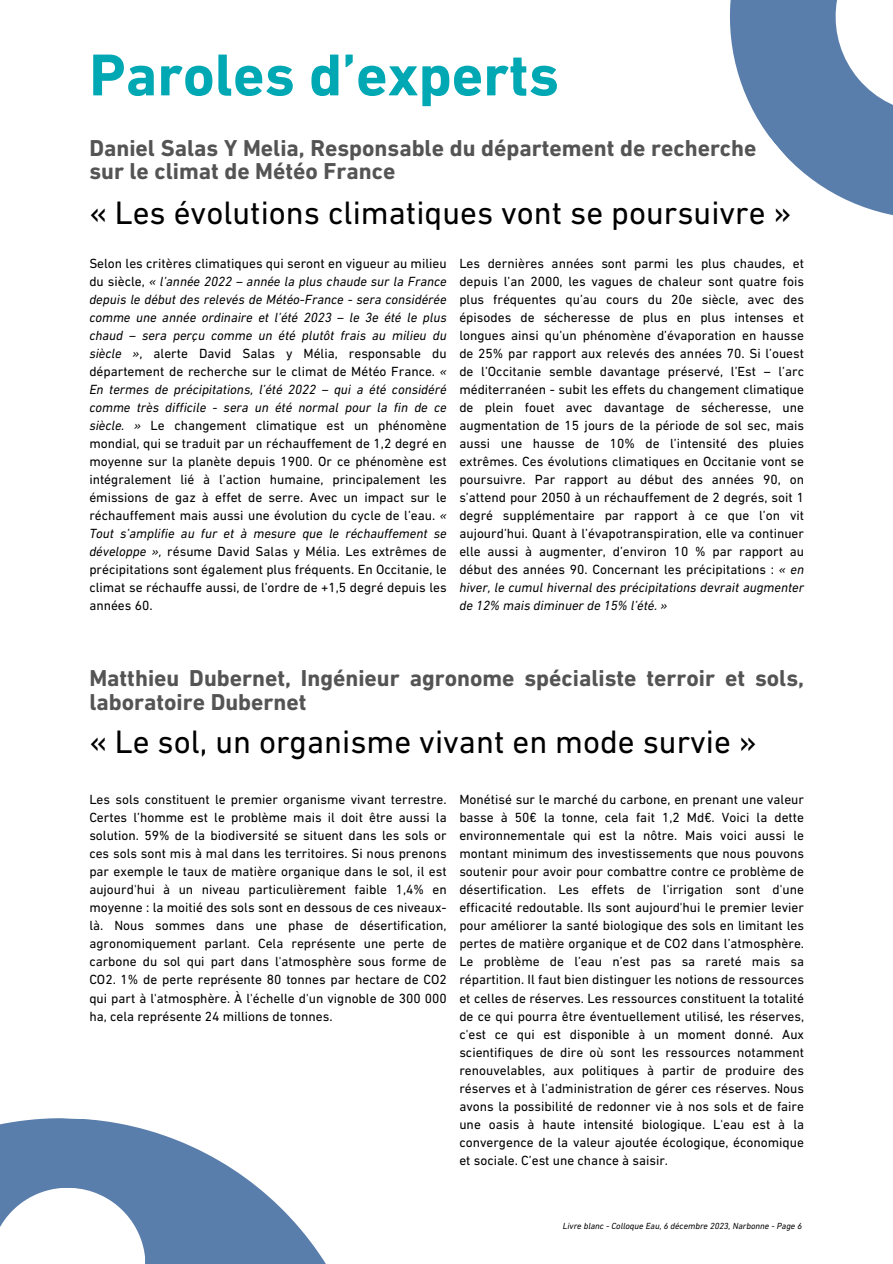
<style>
.page{position:relative;width:893px;height:1264px;background:#fff}
.page>*{position:absolute;margin:0;border:0;box-sizing:border-box;transform-origin:0 0}
.t1{font:700 60px "DIN Next LT Pro";color:#00a8b4}
.t2{font:33px "DIN Next LT Pro";color:#000}
.t3{font:700 23.4px/23.7px "DIN Next LT Pro";color:#545454}
.t4{font:13.5px/18px "DIN Next LT Pro";color:#000;text-align:justify}
.t5{font:italic 9px "DIN Next LT Pro";color:#000}
.s1{font-style:italic}
</style>
<div class="page">
<svg style="left:0;top:1118px;width:326px;height:145px;fill:#5a7eac"></svg>
<svg style="left:0;top:1184px;width:148px;height:79px"></svg>
<svg style="left:729px;top:0;width:163px;height:215px;fill:#5a7eac"></svg>
<h1 class="t1" style="left:89px;top:50px;width:471px">Paroles d’experts</h1>
<h3 class="t3" style="left:89px;top:138px;width:668px">Daniel Salas Y Melia, Responsable du département de recherche sur le climat de Météo France</h3>
<h2 class="t2" style="left:89px;top:200px;width:703px">« Les évolutions climatiques vont se poursuivre »</h2>
<p class="t4" style="left:89px;top:255px;width:359px">Selon les critères climatiques qui seront en vigueur au milieu du siècle, <span class="s1">« l’année 2022 – année la plus chaude sur la France depuis le début des relevés de Météo-France - sera considérée comme une année ordinaire et l’été 2023 – le 3e été le plus chaud – sera perçu comme un été plutôt frais au milieu du siècle »</span>, alerte David Salas y Mélia, responsable du département de recherche sur le climat de Météo France. <span class="s1">« En termes de précipitations, l’été 2022 – qui a été considéré comme très difficile - sera un été normal pour la fin de ce siècle. »</span> Le changement climatique est un phénomène mondial, qui se traduit par un réchauffement de 1,2 degré en moyenne sur la planète depuis 1900. Or ce phénomène est intégralement lié à l’action humaine, principalement les émissions de gaz à effet de serre. Avec un impact sur le réchauffement mais aussi une évolution du cycle de l’eau. <span class="s1">« Tout s’amplifie au fur et à mesure que le réchauffement se développe »,</span> résume David Salas y Mélia. Les extrêmes de précipitations sont également plus fréquents. En Occitanie, le climat se réchauffe aussi, de l’ordre de +1,5 degré depuis les années 60.</p>
<p class="t4" style="left:459px;top:255px;width:346px">Les dernières années sont parmi les plus chaudes, et depuis l’an 2000, les vagues de chaleur sont quatre fois plus fréquentes qu’au cours du 20e siècle, avec des épisodes de sécheresse de plus en plus intenses et longues ainsi qu’un phénomène d’évaporation en hausse de 25% par rapport aux relevés des années 70. Si l’ouest de l’Occitanie semble davantage préservé, l’Est – l’arc méditerranéen - subit les effets du changement climatique de plein fouet avec davantage de sécheresse, une augmentation de 15 jours de la période de sol sec, mais aussi une hausse de 10% de l’intensité des pluies extrêmes. Ces évolutions climatiques en Occitanie vont se poursuivre. Par rapport au début des années 90, on s’attend pour 2050 à un réchauffement de 2 degrés, soit 1 degré supplémentaire par rapport à ce que l’on vit aujourd’hui. Quant à l’évapotranspiration, elle va continuer elle aussi à augmenter, d’environ 10 % par rapport au début des années 90. Concernant les précipitations : <span class="s1">« en hiver, le cumul hivernal des précipitations devrait augmenter de 12% mais diminuer de 15% l’été. »</span></p>
<h3 class="t3" style="left:89px;top:668px;width:716px">Matthieu Dubernet, Ingénieur agronome spécialiste terroir et sols, laboratoire Dubernet</h3>
<h2 class="t2" style="left:89px;top:728px;width:668px">« Le sol, un organisme vivant en mode survie »</h2>
<p class="t4" style="left:89px;top:792px;width:359px">Les sols constituent le premier organisme vivant terrestre.<br>Certes l’homme est le problème mais il doit être aussi la solution. 59% de la biodiversité se situent dans les sols or ces sols sont mis à mal dans les territoires. Si nous prenons par exemple le taux de matière organique dans le sol, il est aujourd'hui à un niveau particulièrement faible 1,4% en moyenne : la moitié des sols sont en dessous de ces niveaux&shy;là. Nous sommes dans une phase de désertification, agronomiquement parlant. Cela représente une perte de carbone du sol qui part dans l'atmosphère sous forme de CO2. 1% de perte représente 80 tonnes par hectare de CO2 qui part à l'atmosphère. À l'échelle d'un vignoble de 300 000 ha, cela représente 24 millions de tonnes.</p>
<p class="t4" style="left:459px;top:792px;width:346px">Monétisé sur le marché du carbone, en prenant une valeur basse à 50€ la tonne, cela fait 1,2 Md€. Voici la dette environnementale qui est la nôtre. Mais voici aussi le montant minimum des investissements que nous pouvons soutenir pour avoir pour combattre contre ce problème de désertification. Les effets de l'irrigation sont d'une efficacité redoutable. Ils sont aujourd'hui le premier levier pour améliorer la santé biologique des sols en limitant les pertes de matière organique et de CO2 dans l’atmosphère.<br>Le problème de l’eau n’est pas sa rareté mais sa répartition. Il faut bien distinguer les notions de ressources et celles de réserves. Les ressources constituent la totalité de ce qui pourra être éventuellement utilisé, les réserves, c'est ce qui est disponible à un moment donné. Aux scientifiques de dire où sont les ressources notamment renouvelables, aux politiques à partir de produire des réserves et à l’administration de gérer ces réserves. Nous avons la possibilité de redonner vie à nos sols et de faire une oasis à haute intensité biologique. L'eau est à la convergence de la valeur ajoutée écologique, économique et sociale. C’est une chance à saisir.</p>
<p class="t5" style="left:562px;top:1222px;width:241px">Livre blanc - Colloque Eau, 6 décembre 2023, Narbonne - Page 6</p>
</div>
